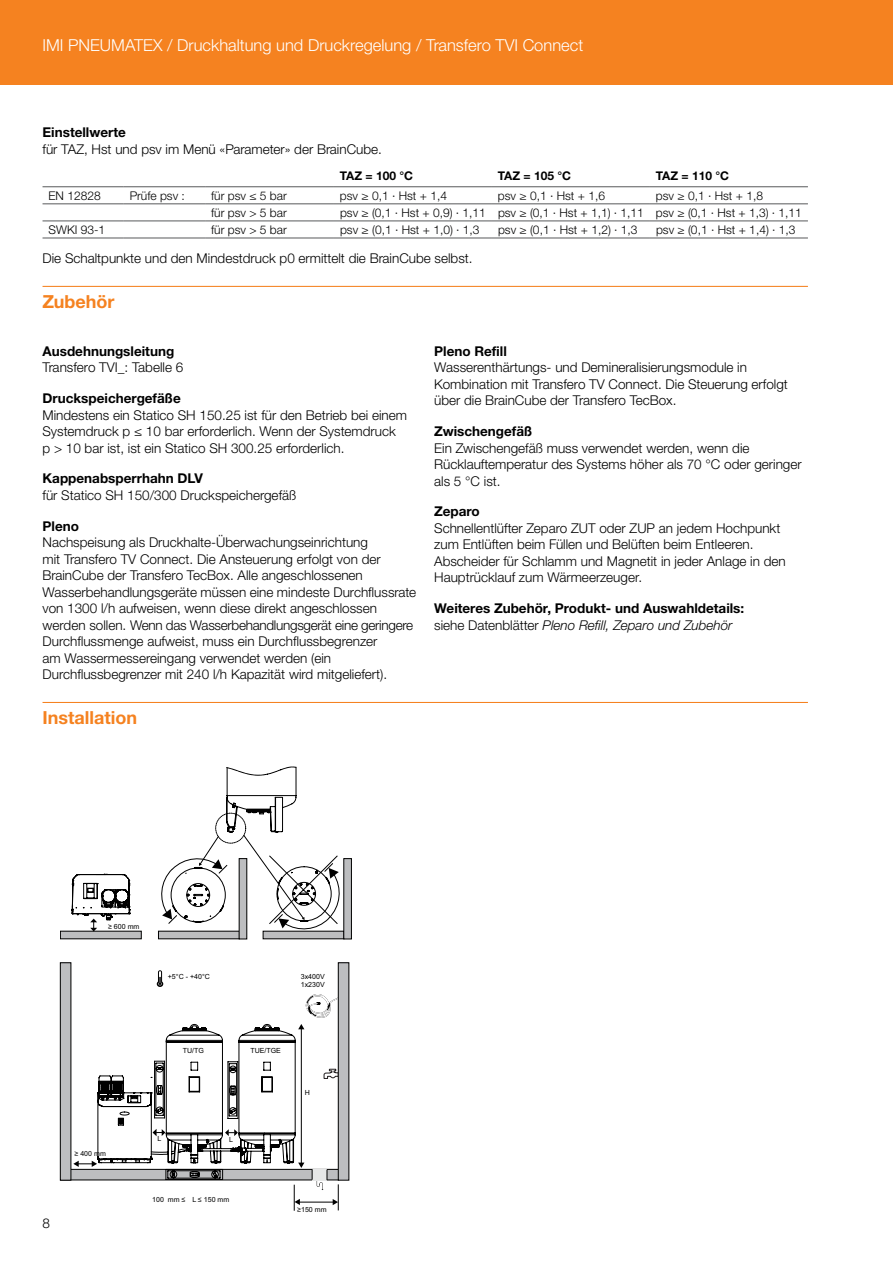
<style>
.page{position:relative;width:893px;height:1263px;background:#fff}
.page>*{position:absolute;margin:0;border:0;box-sizing:border-box;transform-origin:0 0}
.t1{font:700 18px "Helvetica Neue LTW1 G";color:#f58220}
.t2{font:300 16.5px "Helvetica Neue LTW1 G";color:#fff}
.t3{font:300 13.5px/16.5px "Helvetica Neue LTW1 G";color:#000}
.t4{font:700 13.5px/16.5px "Helvetica Neue LTW1 G";color:#000}
.t5{font:300 12px "Helvetica Neue LTW1 G";color:#000}
.t6{font:700 12px "Helvetica Neue LTW1 G";color:#000}
.t7{font:7.05px/8.4px "Arial";color:#010101}
.s1{font-weight:300}
.s2{font-weight:300;font-style:italic}
</style>
<div class="page">
<div style="left:0;top:0;width:893px;height:85px;background:#f58220"></div>
<hr style="left:43px;top:286px;width:765px;height:1px;background:#f58220">
<hr style="left:43px;top:186px;width:81px;height:1px;background:#58595b">
<hr style="left:124px;top:186px;width:81px;height:1px;background:#58595b">
<hr style="left:205px;top:186px;width:129px;height:1px;background:#58595b">
<hr style="left:334px;top:186px;width:158px;height:1px;background:#58595b">
<hr style="left:492px;top:186px;width:158px;height:1px;background:#58595b">
<hr style="left:650px;top:186px;width:158px;height:1px;background:#58595b">
<hr style="left:43px;top:204px;width:81px;height:1px;background:#58595b">
<hr style="left:124px;top:204px;width:81px;height:1px;background:#58595b">
<hr style="left:205px;top:204px;width:129px;height:1px;background:#58595b">
<hr style="left:334px;top:204px;width:158px;height:1px;background:#58595b">
<hr style="left:492px;top:204px;width:158px;height:1px;background:#58595b">
<hr style="left:650px;top:204px;width:158px;height:1px;background:#58595b">
<hr style="left:43px;top:221px;width:81px;height:1px;background:#58595b">
<hr style="left:43px;top:238px;width:81px;height:1px;background:#58595b">
<hr style="left:124px;top:221px;width:81px;height:1px;background:#58595b">
<hr style="left:124px;top:238px;width:81px;height:1px;background:#58595b">
<hr style="left:205px;top:221px;width:129px;height:1px;background:#58595b">
<hr style="left:205px;top:238px;width:129px;height:1px;background:#58595b">
<hr style="left:334px;top:221px;width:158px;height:1px;background:#58595b">
<hr style="left:334px;top:238px;width:158px;height:1px;background:#58595b">
<hr style="left:492px;top:221px;width:158px;height:1px;background:#58595b">
<hr style="left:492px;top:238px;width:158px;height:1px;background:#58595b">
<hr style="left:650px;top:221px;width:158px;height:1px;background:#58595b">
<hr style="left:650px;top:238px;width:158px;height:1px;background:#58595b">
<hr style="left:43px;top:702px;width:765px;height:1px;background:#f58220">
<div style="left:263px;top:931px;width:81px;height:8px;border:1px solid #010101"></div>
<div style="left:344px;top:859px;width:7px;height:80px;background:#bdbec0"></div>
<div style="left:344px;top:858px;width:8px;height:81px;border:1px solid #010101"></div>
<div style="left:60px;top:931px;width:81px;height:8px;background:#bdbec0"></div>
<div style="left:338px;top:963px;width:11px;height:217px;background:#bdbec0"></div>
<div style="left:60px;top:963px;width:11px;height:217px;background:#bdbec0"></div>
<div style="left:60px;top:962px;width:11px;height:218px;border:1px solid #010101"></div>
<svg style="left:72px;top:767px;width:270px;height:443px"></svg>
<p class="t2" style="left:43px;top:35px;width:542px">IMI PNEUMATEX / Druckhaltung und Druckregelung / Transfero TVI Connect</p>
<p class="t4" style="left:43px;top:124px;width:85px">Einstellwerte</p>
<p class="t3" style="left:43px;top:141px;width:341px">für TAZ, Hst und psv im Menü «Parameter» der BrainCube.</p>
<p class="t6" style="left:340px;top:169px;width:75px">TAZ = 100 °C</p>
<p class="t6" style="left:498px;top:169px;width:75px">TAZ = 105 °C</p>
<p class="t6" style="left:656px;top:169px;width:75px">TAZ = 110 °C</p>
<p class="t5" style="left:49px;top:188px;width:54px">EN 12828</p>
<p class="t5" style="left:130px;top:188px;width:57px">Prüfe psv :</p>
<p class="t5" style="left:211px;top:188px;width:77px">für psv ≤ 5 bar</p>
<p class="t5" style="left:340px;top:188px;width:109px">psv ≥ 0,1 · Hst + 1,4</p>
<p class="t5" style="left:498px;top:188px;width:109px">psv ≥ 0,1 · Hst + 1,6</p>
<p class="t5" style="left:656px;top:188px;width:109px">psv ≥ 0,1 · Hst + 1,8</p>
<p class="t5" style="left:211px;top:205px;width:77px">für psv &gt; 5 bar</p>
<p class="t5" style="left:340px;top:205px;width:463px">psv ≥ (0,1 · Hst + 0,9) · 1,11 psv ≥ (0,1 · Hst + 1,1) · 1,11 psv ≥ (0,1 · Hst + 1,3) · 1,11</p>
<p class="t5" style="left:49px;top:222px;width:58px">SWKI 93-1</p>
<p class="t5" style="left:211px;top:222px;width:77px">für psv &gt; 5 bar</p>
<p class="t5" style="left:340px;top:222px;width:141px">psv ≥ (0,1 · Hst + 1,0) · 1,3</p>
<p class="t5" style="left:498px;top:222px;width:141px">psv ≥ (0,1 · Hst + 1,2) · 1,3</p>
<p class="t5" style="left:656px;top:222px;width:141px">psv ≥ (0,1 · Hst + 1,4) · 1,3</p>
<p class="t3" style="left:43px;top:250px;width:432px">Die Schaltpunkte und den Mindestdruck p0 ermittelt die BrainCube selbst.</p>
<h1 class="t1" style="left:43px;top:291px;width:74px">Zubehör</h1>
<p class="t4" style="left:43px;top:343px;width:133px">Ausdehnungsleitung</p>
<p class="t3" style="left:43px;top:359px;width:142px">Transfero TVI_: Tabelle 6</p>
<p class="t4" style="left:43px;top:390px;width:140px">Druckspeichergefäße</p>
<p class="t3" style="left:43px;top:407px;width:366px">Mindestens ein Statico SH 150.25 ist für den Betrieb bei einem<br>Systemdruck p ≤ 10 bar erforderlich. Wenn der Systemdruck<br>p &gt; 10 bar ist, ist ein Statico SH 300.25 erforderlich.</p>
<p class="t4" style="left:43px;top:470px;width:162px">Kappenabsperrhahn DLV</p>
<p class="t3" style="left:43px;top:487px;width:255px">für Statico SH 150/300 Druckspeichergefäß</p>
<p class="t4" style="left:43px;top:518px;width:38px">Pleno</p>
<p class="t3" style="left:43px;top:534px;width:375px">Nachspeisung als Druckhalte-Überwachungseinrichtung<br>mit Transfero TV Connect. Die Ansteuerung erfolgt von der BrainCube der Transfero TecBox. Alle angeschlossenen Wasserbehandlungsgeräte müssen eine mindeste Durchflussrate von 1300 l/h aufweisen, wenn diese direkt angeschlossen werden sollen. Wenn das Wasserbehandlungsgerät eine geringere Durchflussmenge aufweist, muss ein Durchflussbegrenzer<br>am Wassermessereingang verwendet werden (ein Durchflussbegrenzer mit 240 l/h Kapazität wird mitgeliefert).</p>
<p class="t4" style="left:434px;top:343px;width:74px">Pleno Refill</p>
<p class="t3" style="left:434px;top:359px;width:355px">Wasserenthärtungs- und Demineralisierungsmodule in<br>Kombination mit Transfero TV Connect. Die Steuerung erfolgt über die BrainCube der Transfero TecBox.</p>
<p class="t4" style="left:434px;top:423px;width:100px">Zwischengefäß</p>
<p class="t3" style="left:434px;top:439px;width:369px">Ein Zwischengefäß muss verwendet werden, wenn die<br>Rücklauftemperatur des Systems höher als 70 °C oder geringer als 5 °C ist.</p>
<p class="t4" style="left:434px;top:503px;width:47px">Zeparo</p>
<p class="t3" style="left:434px;top:520px;width:353px">Schnellentlüfter Zeparo ZUT oder ZUP an jedem Hochpunkt zum Entlüften beim Füllen und Belüften beim Entleeren.<br>Abscheider für Schlamm und Magnetit in jeder Anlage in den Hauptrücklauf zum Wärmeerzeuger.</p>
<p class="t4" style="left:434px;top:600px;width:312px">Weiteres Zubehör, Produkt- und Auswahldetails: <span class="s1">siehe Datenblätter</span> <span class="s2">Pleno Refill, Zeparo und Zubehör</span></p>
<h1 class="t1" style="left:43px;top:707px;width:96px">Installation</h1>
<p class="t3" style="left:43px;top:1215px;width:9px">8</p>
<p class="t7" style="left:108px;top:922px;width:33px">≥ 600 mm</p>
<p class="t7" style="left:168px;top:972px;width:44px">+5°C - +40°C</p>
<p class="t7" style="left:301px;top:972px;width:25px">3x400V<br>1x230V</p>
<p class="t7" style="left:75px;top:1149px;width:33px">≥ 400 mm</p>
<p class="t7" style="left:183px;top:1046px;width:23px">TU/TG</p>
<p class="t7" style="left:250px;top:1046px;width:32px">TUE/TGE</p>
<p class="t7" style="left:157px;top:1134px;width:5px">L</p>
<p class="t7" style="left:229px;top:1135px;width:5px">L</p>
<p class="t7" style="left:305px;top:1089px;width:7px">H</p>
<p class="t7" style="left:152px;top:1195px;width:79px">100 mm ≤ L ≤ 150 mm</p>
<p class="t7" style="left:297px;top:1205px;width:31px">≥150 mm</p>
</div>
